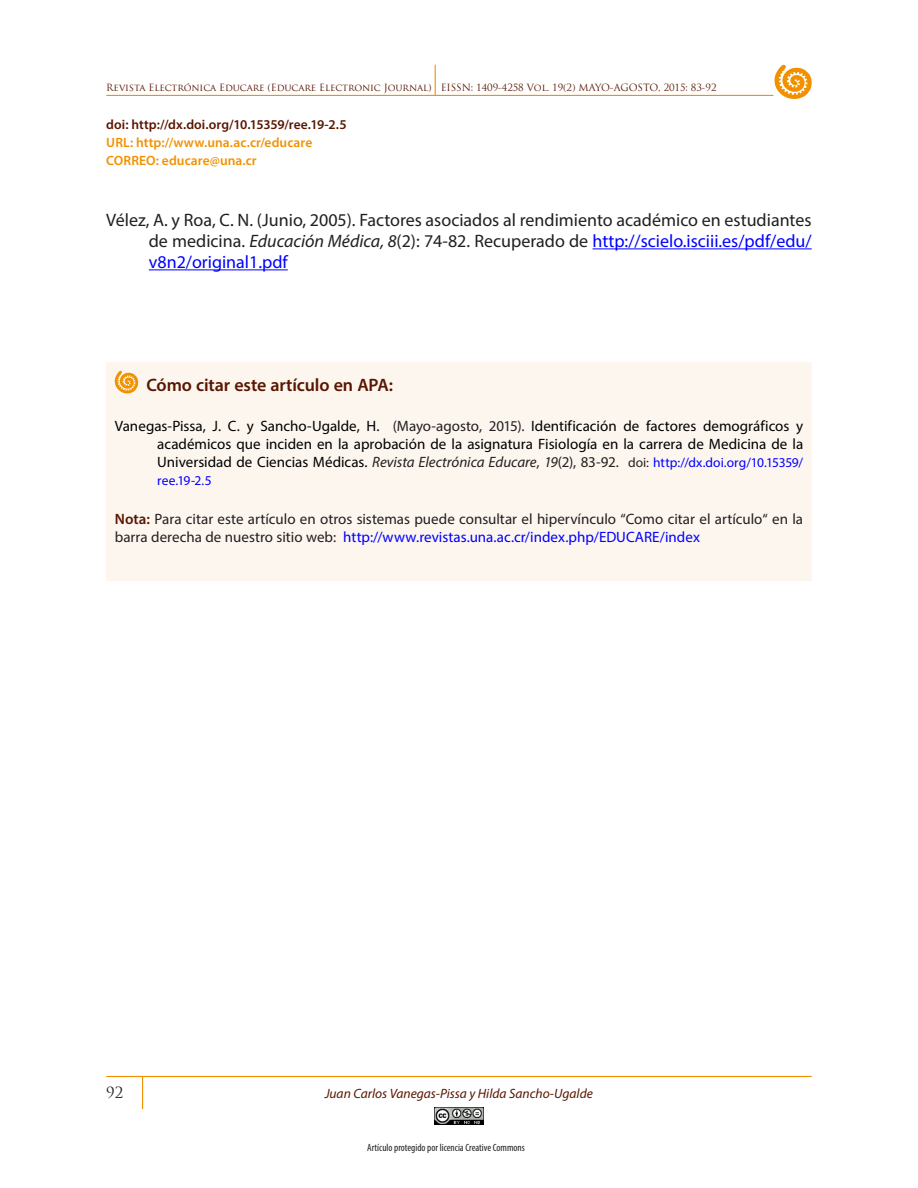
<style>
.page{position:relative;width:918px;height:1188px;background:#fff}
.page>*{position:absolute;margin:0;border:0;box-sizing:border-box;transform-origin:0 0}
.REFERENCIAS{font:18px/21px "Myriad Pro";color:#231f20;text-align:justify}
._1-TITULO_PRINCIPAL{font:600 18px "Myriad Pro";letter-spacing:-.01em;color:#591600}
._1-TITULO_PRINCIPAL-2{font:15px/18px "Myriad Pro";color:#000;text-align:justify}
._1-TITULO_PRINCIPAL-3{font:15px/18px "Myriad Pro";color:#231f20}
.t1{font:15px "Trajan Pro";color:#231f20}
.t2{font:600 13.5px/18px "Myriad Pro";letter-spacing:.005em;color:#f29100}
.t3{font:italic 13.5px "Myriad Pro";color:#591600}
.t4{font:600 13.5px "Myriad Pro";letter-spacing:.005em;color:#591600}
._1-TITULO_PRINCIPAL-4{font:13.5px "Myriad Pro";color:#00f}
.t5{font:condensed 10.5px "Myriad Pro";color:#231f20}
.t6{font:9.75px "Trajan Pro";letter-spacing:-.01em;color:#591600}
.s1{font-style:italic}
.s2{color:#00f}
.s3{color:#231f20}
.s4{font-style:italic;color:#231f20}
.s5{font-size:13.5px;color:#231f20}
.s6{font-size:13.5px;color:#00f}
.s7{font-weight:600;color:#591600}
</style>
<div class="page">
<hr style="left:106px;top:1076px;width:706px;height:1px;background:#f29100">
<hr style="left:142px;top:1076px;width:1px;height:33px;background:#f29100">
<hr style="left:106px;top:95px;width:667px;height:1px;background:#f29100">
<hr style="left:435px;top:65px;width:1px;height:31px;background:#f29100">
<svg style="left:774px;top:64px;width:38px;height:35px"></svg>
<img style="left:434px;top:1107px;width:50px;height:18px">
<hr style="left:593px;top:248px;width:219px;height:1px;background:#00f">
<hr style="left:149px;top:269px;width:139px;height:1px;background:#00f">
<div style="left:106px;top:362px;width:706px;height:219px;background:#fcf6ef"></div>
<svg style="left:115px;top:371px;width:24px;height:22px"></svg>
<p class="t6" style="left:106px;top:82px;width:612px">Revista Electrónica Educare (Educare Electronic Journal) EISSN: 1409-4258 Vol. 19(2) MAYO-AGOSTO, 2015: 83-92</p>
<p class="t4" style="left:106px;top:116px;width:242px">doi: http://dx.doi.org/10.15359/ree.19-2.5</p>
<p class="t2" style="left:106px;top:133px;width:208px">URL: http://www.una.ac.cr/educare<br>CORREO: educare@una.cr</p>
<p class="REFERENCIAS" style="left:149px;top:209px;width:664px;text-indent:-43px">Vélez, A. y Roa, C. N. (Junio, 2005). Factores asociados al rendimiento académico en estudiantes de medicina. <span class="s1">Educación Médica, 8</span>(2): 74-82. Recuperado de <span class="s2">http://scielo.isciii.es/pdf/edu/ v8n2/original1.pdf</span></p>
<p class="_1-TITULO_PRINCIPAL" style="left:146px;top:374px;width:248px">Cómo citar este artículo en APA:</p>
<p class="_1-TITULO_PRINCIPAL-2" style="left:157px;top:416px;width:647px;text-indent:-43px">Vanegas-Pissa, J. C. y Sancho-Ugalde, H. <span class="s3">(Mayo-agosto, 2015).</span> Identificación de factores demográficos y académicos que inciden en la aprobación de la asignatura Fisiología en la carrera de Medicina de la Universidad de Ciencias Médicas. <span class="s4">Revista Electrónica Educare</span><span class="s3">,</span> <span class="s4">19</span><span class="s3">(2), 83-92.</span> <span class="s5">doi:</span> <span class="s6">http://dx.doi.org/10.15359/</span></p>
<p class="_1-TITULO_PRINCIPAL-4" style="left:157px;top:472px;width:56px">ree.19-2.5</p>
<p class="_1-TITULO_PRINCIPAL-3" style="left:115px;top:510px;width:690px"><span class="s7">Nota:</span> Para citar este artículo en otros sistemas puede consultar el hipervínculo “Como citar el artículo“ en la barra derecha de nuestro sitio web: <span class="s2">http://www.revistas.una.ac.cr/index.php/EDUCARE/index</span></p>
<p class="t1" style="left:106px;top:1083px;width:19px">92</p>
<p class="t3" style="left:325px;top:1085px;width:270px">Juan Carlos Vanegas-Pissa y Hilda Sancho-Ugalde</p>
<p class="t5" style="left:367px;top:1141px;width:159px">Artículo protegido por licencia Creative Commons</p>
</div>
